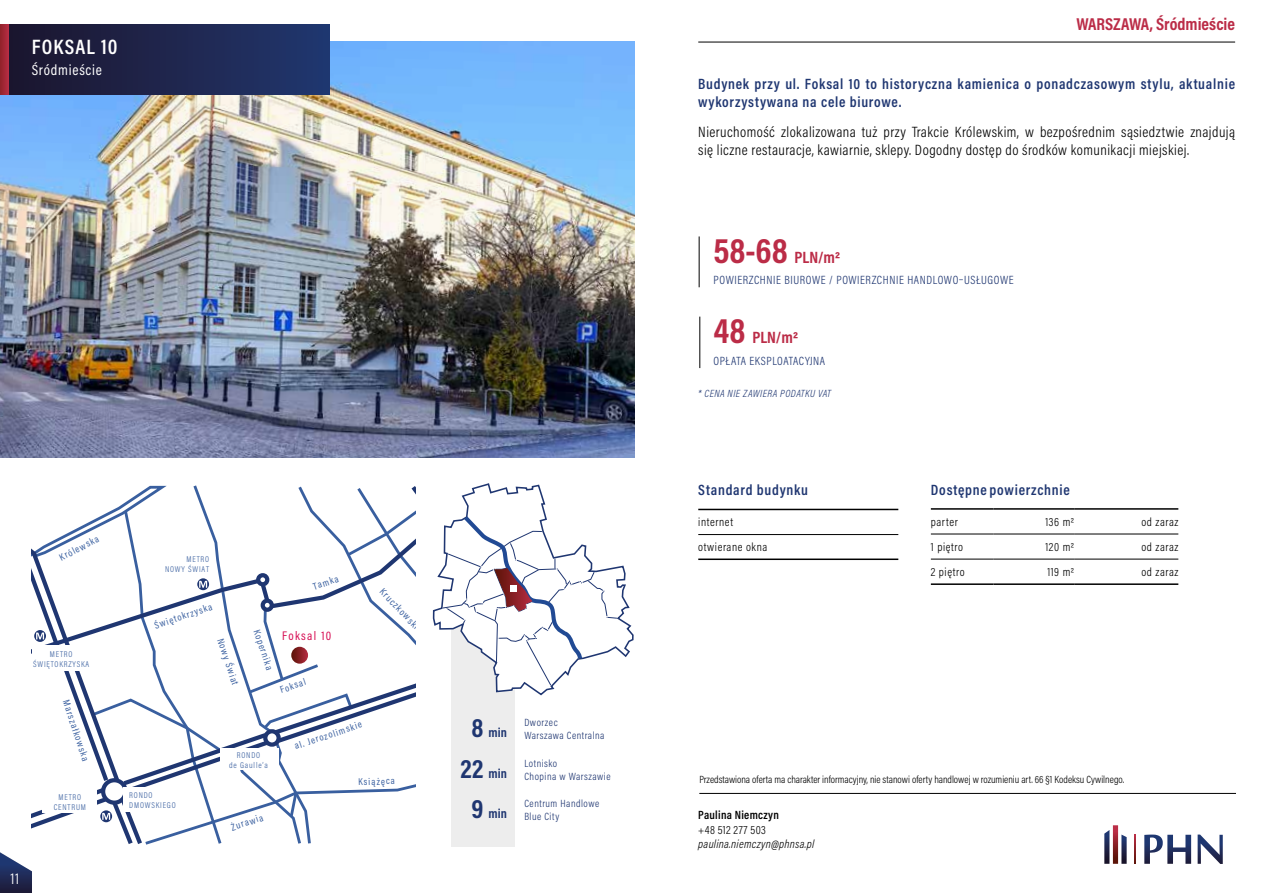
<style>
.page{position:relative;width:1263px;height:893px;background:#fff}
.page>*{position:absolute;margin:0;border:0;box-sizing:border-box;transform-origin:0 0}
.t1{font:600 21px "Acumin Pro Cond";letter-spacing:.055em;color:#fff}
.t2{font:700 17.4px "Acumin Pro Cond";color:#bb2c47}
.t3{font:700 16.5px "Acumin Pro Cond";color:#bb2c47}
.t4{font:300 15px/18px "Acumin Pro Cond";letter-spacing:.03em;color:#000}
.t5{font:600 15px/18px "Acumin Pro Cond";letter-spacing:.05em;color:#1f3671}
.t6{font:15px "Acumin Pro Cond";letter-spacing:.05em;color:#fff}
.t7{font:700 13.2px "Acumin Pro Cond";color:#1f3671}
.t8{font:300 12.9px "Oswald";color:#fff}
.t9{font:12.6px "Acumin Pro Cond";letter-spacing:.105em;color:#d60b52}
.t10{font:300 12px/24.9px "Acumin Pro Cond";letter-spacing:.05em;color:#000}
.t11{font:300 12px "Acumin Pro Cond";letter-spacing:.05em;color:#1f3671}
.t12{font:italic 300 12px "Acumin Pro Cond";letter-spacing:.025em;color:#000}
.t13{font:600 12px "Acumin Pro Cond";letter-spacing:.025em;color:#000}
.t14{font:300 12px "Acumin Pro Cond";letter-spacing:.03em;color:#000}
.t15{font:300 10.5px "Acumin Pro Cond";color:#000}
.t16{font:300 10.5px/12.6px "Acumin Pro Cond";letter-spacing:.05em;color:#1f3671}
.t17{font:italic 300 10.5px "Acumin Pro Cond";letter-spacing:.05em;color:#1f3671}
.t18{font:9.9px "Acumin Pro Cond";color:#395f9f}
.t19{font:300 8.4px/10.1px "Acumin Pro Cond";letter-spacing:.1em;color:#395f9f;text-align:center}
.s1{font-size:27px}
.s2{font-size:36px}
</style>
<div class="page">
<svg style="left:1134px;top:834px;width:1px;height:30px"></svg>
<svg style="left:1104px;top:830px;width:5px;height:34px"></svg>
<svg style="left:1113px;top:825px;width:5px;height:39px"></svg>
<svg style="left:1121px;top:835px;width:6px;height:29px"></svg>
<svg style="left:1144px;top:835px;width:47px;height:29px"></svg>
<svg style="left:1197px;top:834px;width:26px;height:30px"></svg>
<hr style="left:698px;top:42px;width:537px;height:1px;background:#000">
<hr style="left:699px;top:793px;width:537px;height:1px;background:#000">
<img style="left:0;top:42px;width:634px;height:416px">
<div style="left:0;top:24px;width:330px;height:71px;background:linear-gradient(to right,#1c142b,#21376f)"></div>
<svg style="left:0;top:24px;width:9px;height:71px"></svg>
<hr style="left:931px;top:508px;width:62px;height:2px;background:#000">
<hr style="left:993px;top:508px;width:81px;height:2px;background:#000">
<hr style="left:1074px;top:508px;width:104px;height:2px;background:#000">
<hr style="left:931px;top:583px;width:62px;height:2px;background:#000">
<hr style="left:993px;top:583px;width:81px;height:2px;background:#000">
<hr style="left:1074px;top:583px;width:104px;height:2px;background:#000">
<hr style="left:931px;top:534px;width:62px;height:1px;background:#000">
<hr style="left:993px;top:534px;width:81px;height:1px;background:#000">
<hr style="left:1074px;top:534px;width:104px;height:1px;background:#000">
<hr style="left:931px;top:559px;width:62px;height:1px;background:#000">
<hr style="left:993px;top:559px;width:81px;height:1px;background:#000">
<hr style="left:1074px;top:559px;width:104px;height:1px;background:#000">
<hr style="left:698px;top:509px;width:200px;height:1px;background:#000">
<hr style="left:698px;top:558px;width:200px;height:2px;background:#000">
<hr style="left:698px;top:534px;width:200px;height:1px;background:#000">
<div style="left:451px;top:599px;width:63px;height:248px;background:#ededed"></div>
<svg style="left:0;top:485px;width:416px;height:408px"></svg>
<svg style="left:432px;top:483px;width:202px;height:213px"></svg>
<div style="left:510px;top:585px;width:7px;height:6px;background:#fff"></div>
<hr style="left:699px;top:236px;width:1px;height:51px;background:#000">
<hr style="left:699px;top:317px;width:1px;height:51px;background:#000">
<h1 class="t1" style="left:32px;top:33px;width:87px">FOKSAL 10</h1>
<p class="t6" style="left:32px;top:61px;width:72px">Śródmieście</p>
<p class="t18" style="left:57px;top:552px;width:44px;rotate:-27deg">Królewska</p>
<p class="t19" style="left:33px;top:648px;width:58px">METRO<br>ŚWIĘTOKRZYSKA</p>
<p class="t18" style="left:72px;top:698px;width:65px;rotate:72deg">Marszałkowska</p>
<p class="t19" style="left:165px;top:553px;width:46px;text-align:right">METRO<br>NOWY ŚWIAT</p>
<p class="t18" style="left:153px;top:619px;width:62px;rotate:-18deg">Świętokrzyska</p>
<p class="t18" style="left:227px;top:636px;width:50px;rotate:72deg">Nowy Świat</p>
<p class="t18" style="left:263px;top:627px;width:43px;rotate:72deg">Kopernika</p>
<p class="t19" style="left:229px;top:750px;width:40px">RONDO<br>de Gaulle’a</p>
<p class="t19" style="left:54px;top:792px;width:34px">METRO<br>CENTRUM</p>
<p class="t19" style="left:129px;top:790px;width:48px;text-align:left">RONDO<br>DMOWSKIEGO</p>
<p class="t18" style="left:229px;top:821px;width:35px;rotate:-18deg">Żurawia</p>
<p class="t18" style="left:311px;top:580px;width:28px;rotate:-18deg">Tamka</p>
<p class="t9" style="left:282px;top:628px;width:51px">Foksal 10</p>
<p class="t18" style="left:278px;top:684px;width:28px;rotate:-18deg">Foksal</p>
<p class="t18" style="left:293px;top:740px;width:72px;rotate:-18deg">al. Jerozolimskie</p>
<p class="t18" style="left:386px;top:585px;width:69px;rotate:47deg">Kruczkowskiego</p>
<p class="t18" style="left:358px;top:775px;width:38px;rotate:-2deg">Książęca</p>
<p class="t8" style="left:10px;top:867px;width:11px">11</p>
<p class="t7" style="left:471px;top:724px;width:37px"><span class="s1">8</span> min</p>
<p class="t7" style="left:460px;top:765px;width:48px"><span class="s1">22</span> min</p>
<p class="t7" style="left:471px;top:805px;width:37px"><span class="s1">9</span> min</p>
<p class="t16" style="left:524px;top:716px;width:82px">Dworzec<br>Warszawa Centralna</p>
<p class="t16" style="left:524px;top:757px;width:88px">Lotnisko<br>Chopina w Warszawie</p>
<p class="t16" style="left:524px;top:797px;width:76px">Centrum Handlowe<br>Blue City</p>
<p class="t2" style="left:1076px;top:12px;width:160px">WARSZAWA, Śródmieście</p>
<p class="t5" style="left:698px;top:74px;width:538px">Budynek przy ul. Foksal 10 to historyczna kamienica o ponadczasowym stylu, aktualnie wykorzystywana na cele biurowe.</p>
<p class="t4" style="left:698px;top:123px;width:538px">Nieruchomość zlokalizowana tuż przy Trakcie Królewskim, w bezpośrednim sąsiedztwie znajdują się liczne restauracje, kawiarnie, sklepy. Dogodny dostęp do środków komunikacji miejskiej.</p>
<p class="t3" style="left:713px;top:246px;width:128px"><span class="s2">58-68</span> PLN/m2</p>
<p class="t11" style="left:713px;top:272px;width:302px">POWIERZCHNIE BIUROWE / POWIERZCHNIE HANDLOWO–USŁUGOWE</p>
<p class="t3" style="left:713px;top:326px;width:86px"><span class="s2">48</span> PLN/m2</p>
<p class="t11" style="left:713px;top:353px;width:113px">OPŁATA EKSPLOATACYJNA</p>
<p class="t17" style="left:698px;top:386px;width:134px">* CENA NIE ZAWIERA PODATKU VAT</p>
<p class="t5" style="left:698px;top:481px;width:111px">Standard budynku</p>
<p class="t10" style="left:698px;top:510px;width:70px">internet otwierane okna</p>
<p class="t5" style="left:931px;top:480px;width:141px">Dostępne powierzchnie</p>
<p class="t10" style="left:931px;top:509px;width:28px">parter</p>
<p class="t10" style="left:1045px;top:509px;width:30px">136 m2</p>
<p class="t10" style="left:1141px;top:509px;width:38px">od zaraz</p>
<p class="t10" style="left:931px;top:534px;width:34px">1 piętro</p>
<p class="t10" style="left:1045px;top:534px;width:30px">120 m2</p>
<p class="t10" style="left:1141px;top:534px;width:38px">od zaraz</p>
<p class="t10" style="left:931px;top:559px;width:35px">2 piętro</p>
<p class="t10" style="left:1047px;top:559px;width:28px">119 m2</p>
<p class="t10" style="left:1141px;top:559px;width:38px">od zaraz</p>
<p class="t15" style="left:699px;top:772px;width:426px">Przedstawiona oferta ma charakter informacyjny, nie stanowi oferty handlowej w rozumieniu art. 66 §1 Kodeksu Cywilnego.</p>
<p class="t13" style="left:698px;top:807px;width:82px">Paulina Niemczyn</p>
<p class="t14" style="left:698px;top:822px;width:69px">+48 512 277 503</p>
<p class="t12" style="left:698px;top:837px;width:117px">paulina.niemczyn@phnsa.pl</p>
</div>
